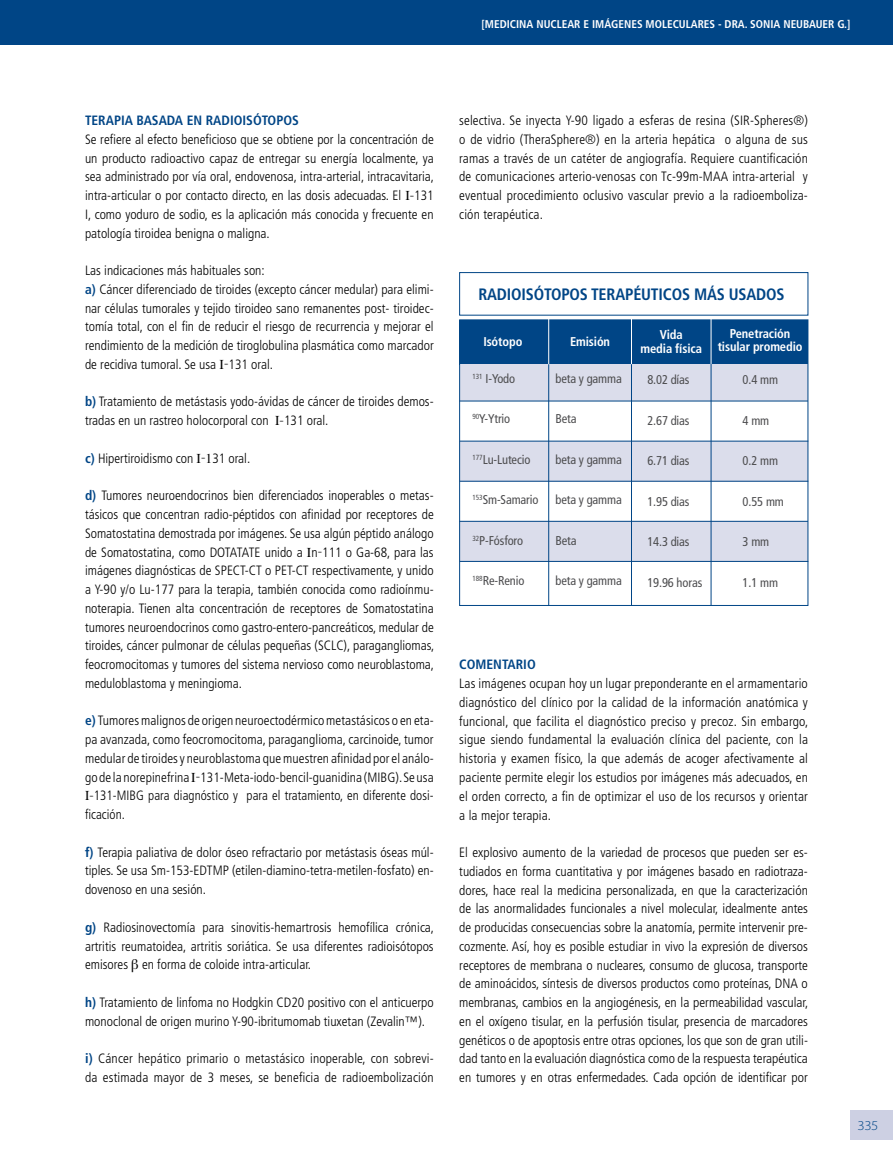
<style>
.page{position:relative;width:893px;height:1170px;background:#fff}
.page>*{position:absolute;margin:0;border:0;box-sizing:border-box;transform-origin:0 0}
.t1{font:700 condensed 16.5px "Frutiger";letter-spacing:-.01em;color:#004586}
.t2{font:300 condensed 13.5px/18.8px "Frutiger";color:#000;text-align:justify}
.t3{font:700 condensed 13.5px "Frutiger";color:#004586}
.t4{font:300 13.5px "Myriad Pro";color:#004586;scale:1.1 1}
.t5{font:condensed 12.75px "Frutiger";letter-spacing:-.01em;color:#4d4d4f}
.t6{font:700 condensed 12.75px/13.5px "Frutiger";letter-spacing:-.01em;color:#fff;text-align:center}
.t7{font:700 condensed 11.25px "Frutiger";color:#fff}
.s1{font-family:"Times";font-weight:400;font-stretch:normal}
.s2{font-weight:700;color:#004586}
</style>
<div class="page">
<div style="left:850px;top:1110px;width:43px;height:30px;background:#cdd0e3"></div>
<div style="left:0;top:0;width:893px;height:44px;background:#004586"></div>
<div style="left:460px;top:521px;width:348px;height:40px;background:#dbddeb"></div>
<div style="left:460px;top:440px;width:348px;height:41px;background:#dbddeb"></div>
<div style="left:460px;top:320px;width:348px;height:44px;background:#004586"></div>
<div style="left:460px;top:364px;width:348px;height:36px;background:#dbddeb"></div>
<div style="left:459px;top:319px;width:349px;height:286px;border:1px solid #004586"></div>
<hr style="left:548px;top:316px;width:1px;height:48px;background:#fff">
<hr style="left:631px;top:316px;width:1px;height:48px;background:#fff">
<hr style="left:711px;top:315px;width:1px;height:49px;background:#fff">
<hr style="left:548px;top:364px;width:1px;height:241px;background:#004586">
<hr style="left:631px;top:364px;width:1px;height:241px;background:#004586">
<hr style="left:711px;top:364px;width:1px;height:241px;background:#004586">
<div style="left:459px;top:272px;width:349px;height:43px;border:1px solid #004586"></div>
<hr style="left:459px;top:400px;width:349px;height:1px;background:#004586">
<hr style="left:459px;top:521px;width:349px;height:1px;background:#004586">
<hr style="left:460px;top:561px;width:348px;height:1px;background:#004586">
<hr style="left:460px;top:481px;width:348px;height:1px;background:#004586">
<hr style="left:460px;top:440px;width:348px;height:1px;background:#004586">
<p class="t7" style="left:482px;top:17px;width:19px">[MEDICINA</p>
<p class="t7" style="left:536px;top:17px;width:15px">NUCLEAR</p>
<p class="t7" style="left:583px;top:17px;width:42px">E IMÁGENES</p>
<p class="t7" style="left:646px;top:17px;width:17px">MOLECULARES</p>
<p class="t7" style="left:718px;top:17px;width:45px">- DRA. SONIA</p>
<p class="t7" style="left:783px;top:17px;width:34px">NEUBAUER</p>
<p class="t7" style="left:837px;top:17px;width:14px">G.]</p>
<p class="t3" style="left:85px;top:112px;width:215px">TERAPIA BASADA EN RADIOISÓTOPOS</p>
<p class="t2" style="left:85px;top:130px;width:351px">Se refiere al efecto beneficioso que se obtiene por la concentración de un producto radioactivo capaz de entregar su energía localmente, ya sea administrado por vía oral, endovenosa, intra-arterial, intracavitaria, intra-articular o por contacto directo, en las dosis adecuadas. El <span class="s1">I-</span>131<br>I, como yoduro de sodio, es la aplicación más conocida y frecuente en patología tiroidea benigna o maligna.</p>
<p class="t2" style="left:85px;top:261px;width:350px;text-align:left">Las indicaciones más habituales son:<br><span class="s2">A)</span> Cáncer diferenciado de tiroides (excepto cáncer medular) para elimi&shy;nar células tumorales y tejido tiroideo sano remanentes post- tiroidec&shy;tomía total, con el fin de reducir el riesgo de recurrencia y mejorar el rendimiento de la medición de tiroglobulina plasmática como marcador de recidiva tumoral. Se usa <span class="s1">I-</span>131 oral.</p>
<p class="t2" style="left:85px;top:392px;width:350px"><span class="s2">B)</span> Tratamiento de metástasis yodo-ávidas de cáncer de tiroides demos&shy;tradas en un rastreo holocorporal con <span class="s1">I-</span>131 oral.</p>
<p class="t2" style="left:85px;top:449px;width:167px"><span class="s2">C)</span> Hipertiroidismo con <span class="s1">I-1</span>31 oral.</p>
<p class="t2" style="left:85px;top:486px;width:351px"><span class="s2">D)</span> Tumores neuroendocrinos bien diferenciados inoperables o metas&shy;tásicos que concentran radio-péptidos con afinidad por receptores de Somatostatina demostrada por imágenes. Se usa algún péptido análogo de Somatostatina, como DOTATATE unido a <span class="s1">I</span>n<span class="s1">-</span>111 o Ga-68, para las imágenes diagnósticas de SPECT-CT o PET-CT respectivamente, y unido a Y-90 y/o Lu-177 para la terapia, también conocida como radioínmu&shy;noterapia. Tienen alta concentración de receptores de Somatostatina tumores neuroendocrinos como gastro-entero-pancreáticos, medular de tiroides, cáncer pulmonar de células pequeñas (SCLC), paragangliomas, feocromocitomas y tumores del sistema nervioso como neuroblastoma, meduloblastoma y meningioma.</p>
<p class="t2" style="left:85px;top:711px;width:350px"><span class="s2">E)</span> Tumores malignos de origen neuroectodérmico metastásicos o en eta&shy;pa avanzada, como feocromocitoma, paraganglioma, carcinoide, tumor medular de tiroides y neuroblastoma que muestren afinidad por el análo&shy;go de la norepinefrina <span class="s1">I-</span>131-Meta-iodo-bencil-guanidina (MIBG). Se usa <span class="s1">I-</span>131-MIBG para diagnóstico y para el tratamiento, en diferente dosi&shy;ficación.</p>
<p class="t2" style="left:85px;top:842px;width:350px"><span class="s2">F)</span> Terapia paliativa de dolor óseo refractario por metástasis óseas múl&shy;tiples. Se usa Sm-153-EDTMP (etilen-diamino-tetra-metilen-fosfato) en&shy;dovenoso en una sesión.</p>
<p class="t2" style="left:85px;top:917px;width:351px"><span class="s2">G)</span> Radiosinovectomía para sinovitis-hemartrosis hemofílica crónica, artritis reumatoidea, artritis soriática. Se usa diferentes radioisótopos emisores <span class="s1">β</span> en forma de coloide intra-articular.</p>
<p class="t2" style="left:85px;top:992px;width:350px"><span class="s2">H)</span> Tratamiento de linfoma no Hodgkin CD20 positivo con el anticuerpo monoclonal de origen murino Y-90-ibritumomab tiuxetan (Zevalin™).</p>
<p class="t2" style="left:85px;top:1049px;width:350px"><span class="s2">I)</span> Cáncer hepático primario o metastásico inoperable, con sobrevi&shy;da estimada mayor de 3 meses, se beneficia de radioembolización</p>
<p class="t2" style="left:459px;top:111px;width:350px">selectiva. Se inyecta Y-90 ligado a esferas de resina (SIR-Spheres®) o de vidrio (TheraSphere®) en la arteria hepática o alguna de sus ramas a través de un catéter de angiografía. Requiere cuantificación de comunicaciones arterio-venosas con Tc-99m-MAA intra-arterial y eventual procedimiento oclusivo vascular previo a la radioemboliza&shy;ción terapéutica.</p>
<p class="t1" style="left:478px;top:285px;width:308px">RADIOISÓTOPOS TERAPÉUTICOS MÁS USADOS</p>
<p class="t6" style="left:483px;top:335px;width:41px">ISÓTOPO</p>
<p class="t6" style="left:718px;top:326px;width:86px">PENETRACIÓN<br>TISULAR PROMEDIO</p>
<p class="t6" style="left:570px;top:335px;width:41px">EMISIÓN</p>
<p class="t6" style="left:641px;top:328px;width:63px">VIDA<br>MEDIA FÍSICA</p>
<p class="t5" style="left:472px;top:371px;width:44px"><sup>131</sup> I-Yodo</p>
<p class="t5" style="left:472px;top:411px;width:39px"><sup>90</sup>Y-Ytrio</p>
<p class="t5" style="left:472px;top:452px;width:59px"><sup>177</sup>Lu-Lutecio</p>
<p class="t5" style="left:472px;top:492px;width:67px"><sup>153</sup>Sm-Samario</p>
<p class="t5" style="left:472px;top:533px;width:52px"><sup>32</sup>P-Fósforo</p>
<p class="t5" style="left:472px;top:573px;width:53px"><sup>188</sup>Re-Renio</p>
<p class="t5" style="left:555px;top:371px;width:68px">beta y gamma</p>
<p class="t5" style="left:555px;top:411px;width:23px">Beta</p>
<p class="t5" style="left:555px;top:452px;width:68px">beta y gamma</p>
<p class="t5" style="left:555px;top:492px;width:68px">beta y gamma</p>
<p class="t5" style="left:555px;top:533px;width:23px">Beta</p>
<p class="t5" style="left:555px;top:573px;width:68px">beta y gamma</p>
<p class="t5" style="left:647px;top:372px;width:44px">8.02 días</p>
<p class="t5" style="left:647px;top:413px;width:44px">2.67 dias</p>
<p class="t5" style="left:647px;top:453px;width:44px">6.71 dias</p>
<p class="t5" style="left:647px;top:494px;width:44px">1.95 dias</p>
<p class="t5" style="left:647px;top:534px;width:44px">14.3 dias</p>
<p class="t5" style="left:647px;top:575px;width:56px">19.96 horas</p>
<p class="t5" style="left:743px;top:372px;width:37px">0.4 mm</p>
<p class="t5" style="left:743px;top:413px;width:28px">4 mm</p>
<p class="t5" style="left:743px;top:453px;width:37px">0.2 mm</p>
<p class="t5" style="left:743px;top:494px;width:43px">0.55 mm</p>
<p class="t5" style="left:743px;top:534px;width:28px">3 mm</p>
<p class="t5" style="left:743px;top:575px;width:37px">1.1 mm</p>
<p class="t3" style="left:459px;top:656px;width:78px">COMENTARIO</p>
<p class="t2" style="left:459px;top:674px;width:351px">Las imágenes ocupan hoy un lugar preponderante en el armamentario diagnóstico del clínico por la calidad de la información anatómica y funcional, que facilita el diagnóstico preciso y precoz. Sin embargo, sigue siendo fundamental la evaluación clínica del paciente, con la historia y examen físico, la que además de acoger afectivamente al paciente permite elegir los estudios por imágenes más adecuados, en el orden correcto, a fin de optimizar el uso de los recursos y orientar a la mejor terapia.</p>
<p class="t2" style="left:459px;top:843px;width:351px">El explosivo aumento de la variedad de procesos que pueden ser es&shy;tudiados en forma cuantitativa y por imágenes basado en radiotraza&shy;dores, hace real la medicina personalizada, en que la caracterización de las anormalidades funcionales a nivel molecular, idealmente antes de producidas consecuencias sobre la anatomía, permite intervenir pre&shy;cozmente. Así, hoy es posible estudiar in vivo la expresión de diversos receptores de membrana o nucleares, consumo de glucosa, transporte de aminoácidos, síntesis de diversos productos como proteínas, DNA o membranas, cambios en la angiogénesis, en la permeabilidad vascular, en el oxígeno tisular, en la perfusión tisular, presencia de marcadores genéticos o de apoptosis entre otras opciones, los que son de gran utili&shy;dad tanto en la evaluación diagnóstica como de la respuesta terapéutica en tumores y en otras enfermedades. Cada opción de identificar por</p>
<p class="t4" style="left:857px;top:1117px;width:21px">335</p>
</div>
